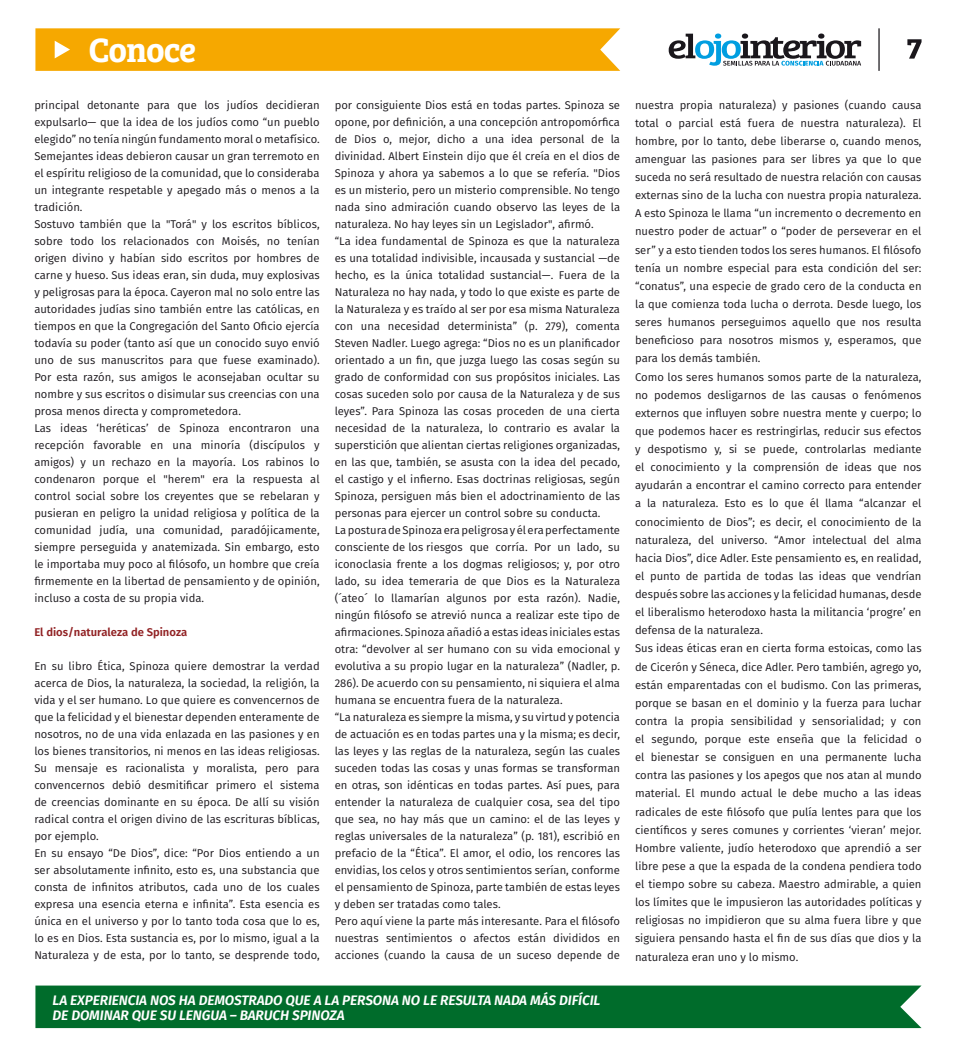
<style>
.page{position:relative;width:957px;height:1049px;background:#fff}
.page>*{position:absolute;margin:0;border:0;box-sizing:border-box;transform-origin:0 0}
.t1{font:600 35px "Bree Serif";letter-spacing:-.025em;color:#fff}
.t2{font:italic 600 13.75px/15px "Fira Sans";letter-spacing:-.01em;color:#fff}
.t3{font:11.25px/17px "Fira Sans";color:#1a171c}
.t4{font:600 11.25px "Fira Sans";color:#912224}
</style>
<div class="page">
<svg style="left:668px;top:34px;width:193px;height:32px"></svg>
<hr style="left:878px;top:28px;width:1px;height:43px;background:#1a171c">
<div style="left:35px;top:985px;width:886px;height:43px;background:#006c2b"></div>
<svg style="left:35px;top:28px;width:585px;height:43px;background:#f6aa08"></svg>
<svg style="left:907px;top:39px;width:14px;height:20px"></svg>
<h1 class="t1" style="left:89px;top:23px;width:109px">Conoce</h1>
<p class="t3" style="left:335px;top:96px;width:287px">por consiguiente Dios está en todas partes. Spinoza se opone, por defi nición, a una concepción antropomórfica de Dios o, mejor, dicho a una idea personal de la divinidad. Albert Einstein dijo que él creía en el dios de Spinoza y ahora ya sabemos a lo que se refería. "Dios es un misterio, pero un misterio comprensible. No tengo nada sino admiración cuando observo las leyes de la naturaleza. No hay leyes sin un Legislador", afi rmó.<br>“La idea fundamental de Spinoza es que la naturaleza es una totalidad indivisible, incausada y sustancial —de hecho, es la única totalidad sustancial—. Fuera de la Naturaleza no hay nada, y todo lo que existe es parte de la Naturaleza y es traído al ser por esa misma Naturaleza con una necesidad determinista” (p. 279), comenta Steven Nadler. Luego agrega: “Dios no es un planifi cador orientado a un fi n, que juzga luego las cosas según su grado de conformidad con sus propósitos iniciales. Las cosas suceden solo por causa de la Naturaleza y de sus leyes”. Para Spinoza las cosas proceden de una cierta necesidad de la naturaleza, lo contrario es avalar la superstición que alientan ciertas religiones organizadas, en las que, también, se asusta con la idea del pecado, el castigo y el infi erno. Esas doctrinas religiosas, según Spinoza, persiguen más bien el adoctrinamiento de las personas para ejercer un control sobre su conducta.<br>La postura de Spinoza era peligrosa y él era perfectamente consciente de los riesgos que corría. Por un lado, su iconoclasia frente a los dogmas religiosos; y, por otro lado, su idea temeraria de que Dios es la Naturaleza (´ateo´ lo llamarían algunos por esta razón). Nadie, ningún fi lósofo se atrevió nunca a realizar este tipo de afi rmaciones. Spinoza añadió a estas ideas iniciales estas otra: “devolver al ser humano con su vida emocional y evolutiva a su propio lugar en la naturaleza” (Nadler, p.<br>286). De acuerdo con su pensamiento, ni siquiera el alma humana se encuentra fuera de la naturaleza.<br>“La naturaleza es siempre la misma, y su virtud y potencia de actuación es en todas partes una y la misma; es decir, las leyes y las reglas de la naturaleza, según las cuales suceden todas las cosas y unas formas se transforman en otras, son idénticas en todas partes. Así pues, para entender la naturaleza de cualquier cosa, sea del tipo que sea, no hay más que un camino: el de las leyes y reglas universales de la naturaleza” (p. 181), escribió en prefacio de la “Ética”. El amor, el odio, los rencores las envidias, los celos y otros sentimientos serían, conforme el pensamiento de Spinoza, parte también de estas leyes y deben ser tratadas como tales.<br>Pero aquí viene la parte más interesante. Para el fi lósofo nuestras sentimientos o afectos están divididos en acciones (cuando la causa de un suceso depende de</p>
<p class="t3" style="left:635px;top:96px;width:288px;line-height:18.1px">nuestra propia naturaleza) y pasiones (cuando causa total o parcial está fuera de nuestra naturaleza). El hombre, por lo tanto, debe liberarse o, cuando menos, amenguar las pasiones para ser libres ya que lo que suceda no será resultado de nuestra relación con causas externas sino de la lucha con nuestra propia naturaleza.<br>A esto Spinoza le llama “un incremento o decremento en nuestro poder de actuar” o “poder de perseverar en el ser” y a esto tienden todos los seres humanos. El fi lósofo tenía un nombre especial para esta condición del ser: “conatus”, una especie de grado cero de la conducta en la que comienza toda lucha o derrota. Desde luego, los seres humanos perseguimos aquello que nos resulta benefi cioso para nosotros mismos y, esperamos, que para los demás también.<br>Como los seres humanos somos parte de la naturaleza, no podemos desligarnos de las causas o fenómenos externos que influyen sobre nuestra mente y cuerpo; lo que podemos hacer es restringirlas, reducir sus efectos y despotismo y, si se puede, controlarlas mediante el conocimiento y la comprensión de ideas que nos ayudarán a encontrar el camino correcto para entender a la naturaleza. Esto es lo que él llama “alcanzar el conocimiento de Dios”; es decir, el conocimiento de la naturaleza, del universo. “Amor intelectual del alma hacia Dios”, dice Adler. Este pensamiento es, en realidad, el punto de partida de todas las ideas que vendrían después sobre las acciones y la felicidad humanas, desde el liberalismo heterodoxo hasta la militancia ‘progre’ en defensa de la naturaleza.<br>Sus ideas éticas eran en cierta forma estoicas, como las de Cicerón y Séneca, dice Adler. Pero también, agrego yo, están emparentadas con el budismo. Con las primeras, porque se basan en el dominio y la fuerza para luchar contra la propia sensibilidad y sensorialidad; y con el segundo, porque este enseña que la felicidad o el bienestar se consiguen en una permanente lucha contra las pasiones y los apegos que nos atan al mundo material. El mundo actual le debe mucho a las ideas radicales de este fi lósofo que pulía lentes para que los científi cos y seres comunes y corrientes ‘vieran’ mejor.<br>Hombre valiente, judío heterodoxo que aprendió a ser libre pese a que la espada de la condena pendiera todo el tiempo sobre su cabeza. Maestro admirable, a quien los límites que le impusieron las autoridades políticas y religiosas no impidieron que su alma fuera libre y que siguiera pensando hasta el fi n de sus días que dios y la naturaleza eran uno y lo mismo.</p>
<p class="t2" style="left:53px;top:992px;width:549px">LA EXPERIENCIA NOS HA DEMOSTRADO QUE A LA PERSONA NO LE RESULTA NADA MÁS DIFÍCIL<br>DE DOMINAR QUE SU LENGUA – BARUCH SPINOZA</p>
<p class="t3" style="left:34px;top:96px;width:287px">principal detonante para que los judíos decidieran expulsarlo— que la idea de los judíos como “un pueblo elegido” no tenía ningún fundamento moral o metafísico.<br>Semejantes ideas debieron causar un gran terremoto en el espíritu religioso de la comunidad, que lo consideraba un integrante respetable y apegado más o menos a la tradición.<br>Sostuvo también que la "Torá" y los escritos bíblicos, sobre todo los relacionados con Moisés, no tenían origen divino y habían sido escritos por hombres de carne y hueso. Sus ideas eran, sin duda, muy explosivas y peligrosas para la época. Cayeron mal no solo entre las autoridades judías sino también entre las católicas, en tiempos en que la Congregación del Santo Ofi cio ejercía todavía su poder (tanto así que un conocido suyo envió uno de sus manuscritos para que fuese examinado).<br>Por esta razón, sus amigos le aconsejaban ocultar su nombre y sus escritos o disimular sus creencias con una prosa menos directa y comprometedora.<br>Las ideas ‘heréticas’ de Spinoza encontraron una recepción favorable en una minoría (discípulos y amigos) y un rechazo en la mayoría. Los rabinos lo condenaron porque el "herem" era la respuesta al control social sobre los creyentes que se rebelaran y pusieran en peligro la unidad religiosa y política de la comunidad judía, una comunidad, paradójicamente, siempre perseguida y anatemizada. Sin embargo, esto le importaba muy poco al fi lósofo, un hombre que creía fi rmemente en la libertad de pensamiento y de opinión, incluso a costa de su propia vida.</p>
<p class="t4" style="left:34px;top:624px;width:154px">El dios/naturaleza de Spinoza</p>
<p class="t3" style="left:34px;top:657px;width:287px">En su libro Ética, Spinoza quiere demostrar la verdad acerca de Dios, la naturaleza, la sociedad, la religión, la vida y el ser humano. Lo que quiere es convencernos de que la felicidad y el bienestar dependen enteramente de nosotros, no de una vida enlazada en las pasiones y en los bienes transitorios, ni menos en las ideas religiosas.<br>Su mensaje es racionalista y moralista, pero para convencernos debió desmitificar primero el sistema de creencias dominante en su época. De allí su visión radical contra el origen divino de las escrituras bíblicas, por ejemplo.<br>En su ensayo “De Dios”, dice: “Por Dios entiendo a un ser absolutamente infi nito, esto es, una substancia que consta de infi nitos atributos, cada uno de los cuales expresa una esencia eterna e infi nita”. Esta esencia es única en el universo y por lo tanto toda cosa que lo es, lo es en Dios. Esta sustancia es, por lo mismo, igual a la Naturaleza y de esta, por lo tanto, se desprende todo,</p>
</div>
